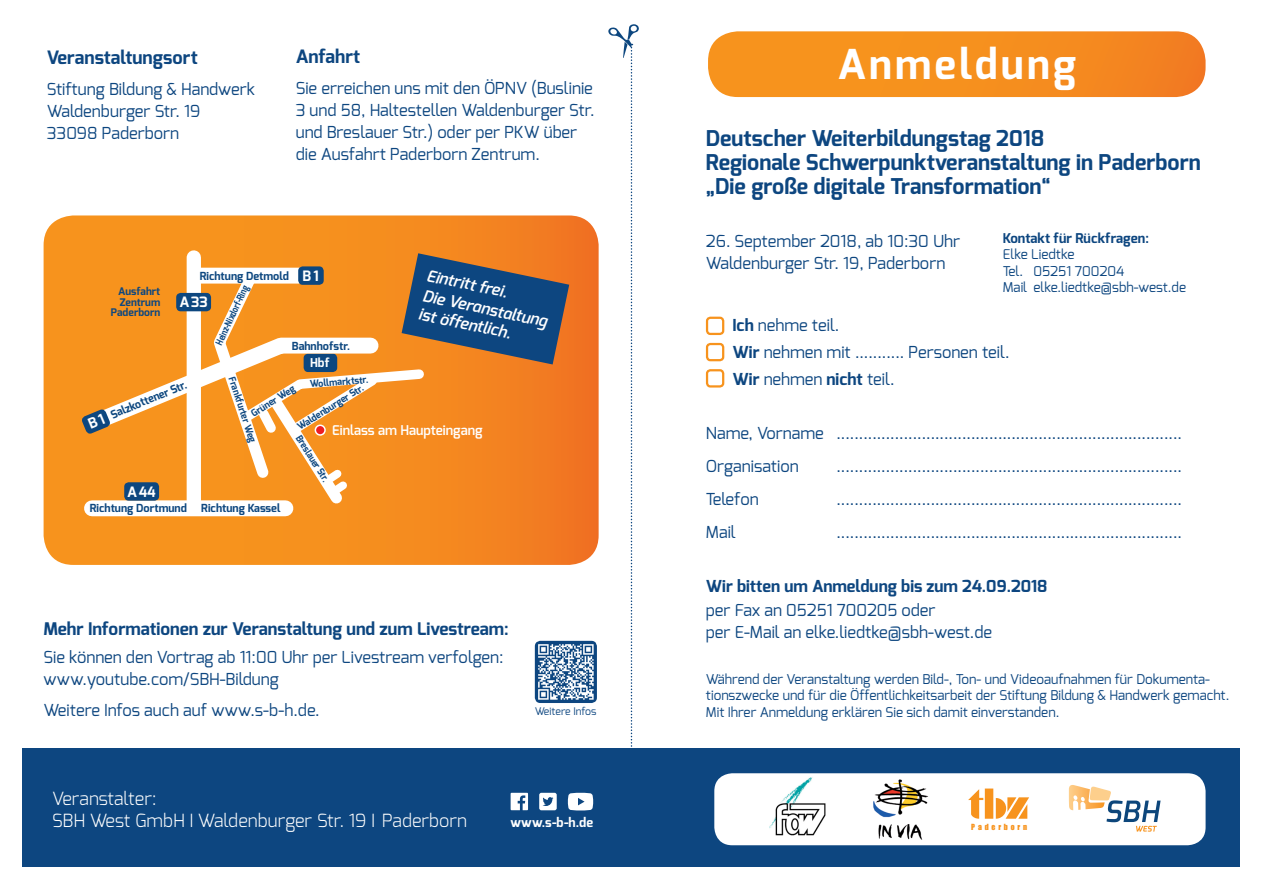
<style>
.page{position:relative;width:1263px;height:893px;background:#fff}
.page>*{position:absolute;margin:0;border:0;box-sizing:border-box;transform-origin:0 0}
.t1{font:700 41.25px "Exo";letter-spacing:.08em;color:#fff}
.t2{font:700 21.75px/24px "Exo";color:#0d4680}
.t3{font:700 18.45px "Exo";color:#0d4680}
.t4{font:300 18.15px/21.8px "Exo";color:#fff}
.t5{font:700 17.4px "Exo";color:#0d4680}
.t6{font:16.5px/22px "Exo";color:#0d4680}
.t7{font:700 16.5px "Exo";color:#0d4680}
.t8{font:italic 600 16.05px/20.7px "Exo";color:#fff}
.t9{font:700 14.25px "Exo";letter-spacing:.06em;color:#fff}
.t10{font:13.5px/16.2px "Exo";color:#0d4680}
.t11{font:600 13.5px "Exo";color:#fff}
.t12{font:700 13.5px "Exo";color:#0d4680}
.t13{font:700 12.9px "Exo";color:#fff}
.t14{font:700 12.15px "Exo";color:#fff}
.t15{font:700 11.1px "Exo";color:#0d477f}
.t16{font:700 10.5px/10.5px "Exo";color:#0d477f;text-align:right}
.t17{font:10.5px "Exo";letter-spacing:-.005em;color:#0d4680}
.t18{font:700 9.6px "Exo";color:#0d477f}
.t19{font:700 9.6px "Exo";color:#0d477f;scale:.8 1}
.t20{font:700 9.6px "Exo";color:#0d477f;scale:.95 1}
.t21{font:700 9.6px "Exo";color:#0d477f;scale:.9 1}
.t22{font:7.8px "Impact";letter-spacing:.37em;color:#f7931d}
.s1{font-weight:700}
</style>
<div class="page">
<svg style="left:44px;top:215px;width:555px;height:350px;background:#f58b23"></svg>
<div style="left:22px;top:748px;width:1217px;height:119px;background:#0d4680"></div>
<svg style="left:511px;top:793px;width:17px;height:17px"></svg>
<svg style="left:539px;top:793px;width:18px;height:17px"></svg>
<svg style="left:568px;top:793px;width:25px;height:17px"></svg>
<div style="left:706px;top:317px;width:18px;height:18px;border:2px solid #f7931d;border-radius:3px"></div>
<div style="left:706px;top:343px;width:18px;height:18px;border:2px solid #f7931d;border-radius:3px"></div>
<div style="left:706px;top:369px;width:18px;height:19px;border:2px solid #f7931d;border-radius:3px"></div>
<svg style="left:708px;top:31px;width:497px;height:66px;background:#f59024"></svg>
<div style="left:714px;top:773px;width:491px;height:72px;background:#fff;border-radius:18px"></div>
<img style="left:769px;top:777px;width:57px;height:59px">
<img style="left:873px;top:779px;width:55px;height:61px">
<svg style="left:1069px;top:785px;width:91px;height:47px"></svg>
<svg style="left:968px;top:788px;width:61px;height:31px"></svg>
<div style="left:535px;top:641px;width:62px;height:62px;background:#0d4680;border-radius:5px"></div>
<svg style="left:538px;top:644px;width:56px;height:56px"></svg>
<svg style="left:608px;top:24px;width:31px;height:723px"></svg>
<div style="left:92px;top:500px;width:193px;height:16px;background:#fff"></div>
<svg style="left:77px;top:253px;width:492px;height:260px;background:#da9449"></svg>
<p class="t3" style="left:47px;top:45px;width:152px">Veranstaltungsort</p>
<p class="t6" style="left:47px;top:78px;width:210px">Stiftung Bildung &amp; Handwerk<br>Waldenburger Str. 19<br>33098 Paderborn</p>
<p class="t3" style="left:296px;top:44px;width:66px">Anfahrt</p>
<p class="t6" style="left:296px;top:77px;width:300px">Sie erreichen uns mit den ÖPNV (Buslinie 3 und 58, Haltestellen Waldenburger Str. und Breslauer Str.) oder per PKW über die Ausfahrt Paderborn Zentrum.</p>
<p class="t8" style="left:429px;top:265px;width:129px;rotate:12deg">Eintritt frei.<br>Die Veranstaltung</p>
<p class="t9" style="left:302px;top:266px;width:18px">B 1</p>
<p class="t15" style="left:200px;top:268px;width:91px">Richtung Detmold</p>
<p class="t19" style="left:213px;top:342px;width:82px;rotate:-65deg">Heinz-Nixdorf-Ring</p>
<p class="t20" style="left:238px;top:375px;width:73px;rotate:72deg">Frankfurter Weg</p>
<p class="t16" style="left:111px;top:286px;width:51px">Ausfahrt<br>Zentrum<br>Paderborn</p>
<p class="t9" style="left:179px;top:293px;width:30px">A33</p>
<p class="t8" style="left:421px;top:303px;width:95px;rotate:12deg">ist öffentlich.</p>
<p class="t15" style="left:292px;top:338px;width:59px">Bahnhofstr.</p>
<p class="t14" style="left:310px;top:355px;width:21px">Hbf</p>
<p class="t18" style="left:309px;top:377px;width:60px;rotate:-4deg">Wollmarktstr.</p>
<p class="t15" style="left:108px;top:408px;width:83px;rotate:-22deg">Salzkottener Str.</p>
<p class="t18" style="left:249px;top:409px;width:51px;rotate:-32deg">Grüner Weg</p>
<p class="t18" style="left:295px;top:422px;width:78px;rotate:-32deg">Waldenburger Str.</p>
<p class="t11" style="left:332px;top:421px;width:152px">Einlass am Haupteingang</p>
<p class="t21" style="left:304px;top:433px;width:60px;rotate:58deg">Breslauer Str.</p>
<p class="t9" style="left:127px;top:482px;width:30px">A44</p>
<p class="t15" style="left:90px;top:501px;width:99px">Richtung Dortmund</p>
<p class="t15" style="left:201px;top:501px;width:81px">Richtung Kassel</p>
<p class="t5" style="left:44px;top:617px;width:467px">Mehr Informationen zur Veranstaltung und zum Livestream:</p>
<p class="t6" style="left:44px;top:646px;width:461px">Sie können den Vortrag ab 11:00 Uhr per Livestream verfolgen: www.youtube.com/SBH-Bildung</p>
<p class="t6" style="left:44px;top:699px;width:278px">Weitere Infos auch auf www.s-b-h.de.</p>
<p class="t17" style="left:535px;top:705px;width:63px">Weitere Infos</p>
<p class="t4" style="left:52px;top:787px;width:417px">Veranstalter:<br>SBH West GmbH I Waldenburger Str. 19 I Paderborn</p>
<p class="t13" style="left:510px;top:814px;width:84px">www.s-b-h.de</p>
<h1 class="t1" style="left:837px;top:37px;width:240px">Anmeldung</h1>
<h2 class="t2" style="left:706px;top:126px;width:496px">Deutscher Weiterbildungstag 2018<br>Regionale Schwerpunktveranstaltung in Paderborn „Die große digitale Transformation“</h2>
<p class="t6" style="left:706px;top:229px;width:256px;line-height:22.5px">26. September 2018, ab 10:30 Uhr<br>Waldenburger Str. 19, Paderborn</p>
<p class="t12" style="left:1003px;top:230px;width:148px">Kontakt für Rückfragen:</p>
<p class="t10" style="left:1003px;top:246px;width:185px">Elke Liedtke<br>Tel. 05251 700204<br>Mail elke.liedtke@sbh-west.de</p>
<p class="t6" style="left:732px;top:311px;width:279px;line-height:27px"><span class="s1">Ich</span> nehme teil.<br><span class="s1">Wir</span> nehmen mit ........... Personen teil.<br><span class="s1">Wir</span> nehmen <span class="s1">nicht</span> teil.</p>
<p class="t6" style="left:706px;top:416px;width:478px;line-height:33px">Name, Vorname .............................................................................<br>Organisation</p>
<p class="t6" style="left:836px;top:454px;width:347px">.............................................................................</p>
<p class="t6" style="left:706px;top:487px;width:54px">Telefon</p>
<p class="t6" style="left:836px;top:487px;width:347px">.............................................................................</p>
<p class="t6" style="left:706px;top:520px;width:31px">Mail</p>
<p class="t6" style="left:836px;top:520px;width:347px">.............................................................................</p>
<p class="t7" style="left:706px;top:575px;width:343px">Wir bitten um Anmeldung bis zum 24.09.2018</p>
<p class="t6" style="left:706px;top:598px;width:288px;line-height:22.5px">per Fax an 05251 700205 oder<br>per E-Mail an elke.liedtke@sbh-west.de</p>
<p class="t10" style="left:706px;top:671px;width:525px">Während der Veranstaltung werden Bild-, Ton- und Videoaufnahmen für Dokumenta&shy;tionszwecke und für die Öffentlichkeitsarbeit der Stiftung Bildung &amp; Handwerk gemacht.<br>Mit Ihrer Anmeldung erklären Sie sich damit einverstanden.</p>
<p class="t22" style="left:971px;top:820px;width:57px">Paderborn</p>
</div>
